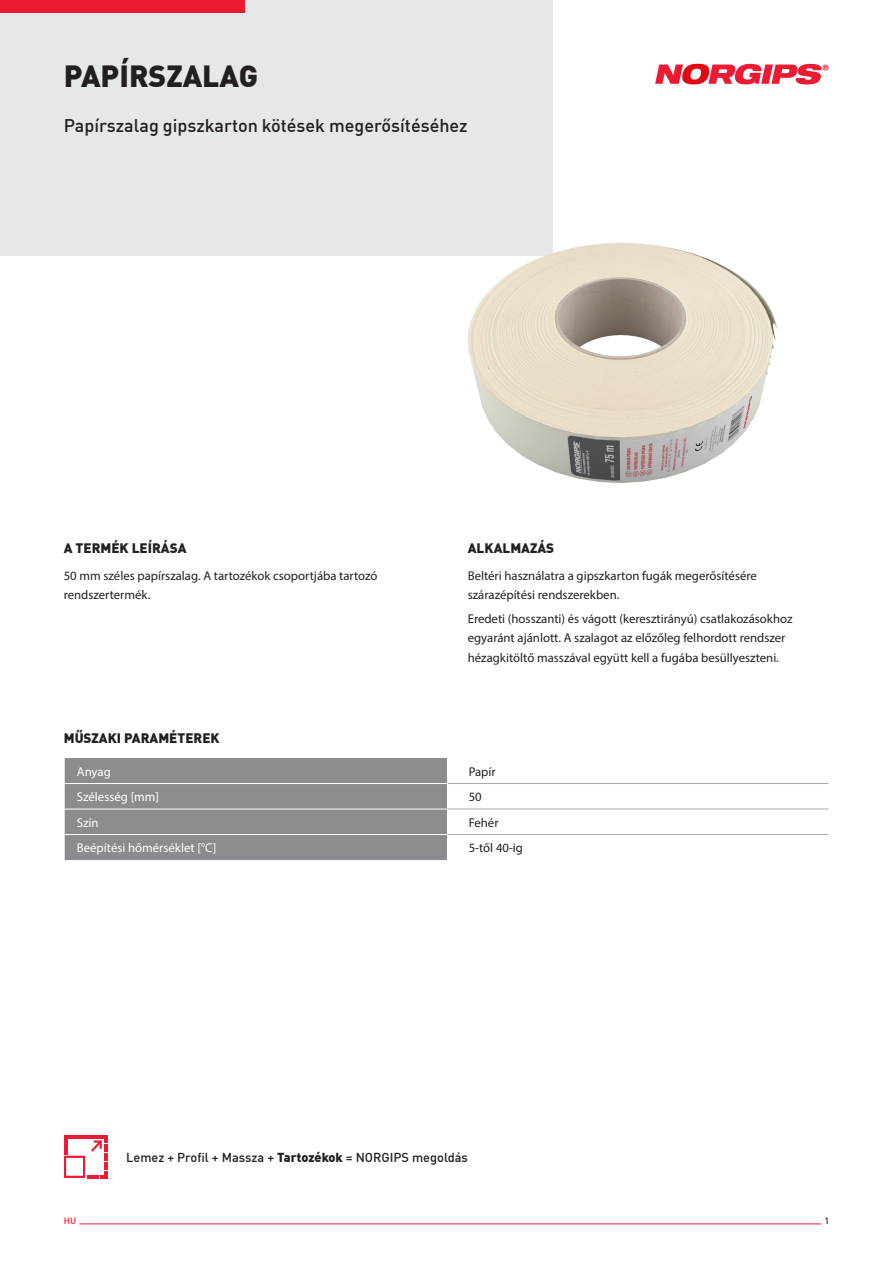
<style>
.page{position:relative;width:893px;height:1263px;background:#fff}
.page>*{position:absolute;margin:0;border:0;box-sizing:border-box;transform-origin:0 0}
.t1{font:900 30px "DIN Offc Pro";color:#231f20}
.t2{font:500 18px "DIN Offc Pro";color:#231f20}
.header_2{font:900 13.5px "DIN Offc Pro";color:#231f20}
.txt{font:12.75px/19.5px "Myriad Pro";color:#231f20}
.t3{font:500 12.75px "DIN Offc Pro";color:#231f20}
.t4{font:12.75px "Myriad Pro";color:#fff}
.t5{font:500 9px "DIN Offc Pro";color:#ed1a33}
.t6{font:500 9px "DIN Offc Pro";color:#231f20}
.s1{font-weight:900}
</style>
<div class="page">
<div style="left:0;top:0;width:553px;height:255px;background:#e6e7e9"></div>
<div style="left:0;top:0;width:244px;height:13px;background:#ed1a33"></div>
<svg style="left:655px;top:64px;width:173px;height:20px"></svg>
<hr style="left:79px;top:1223px;width:742px;height:1px;background:#ed1a33">
<svg style="left:64px;top:1135px;width:43px;height:44px"></svg>
<div style="left:64px;top:758px;width:384px;height:102px;background:#8a8c8f"></div>
<hr style="left:448px;top:783px;width:380px;height:1px;background:#a8a9ad">
<hr style="left:448px;top:809px;width:380px;height:1px;background:#a8a9ad">
<hr style="left:448px;top:834px;width:380px;height:1px;background:#a8a9ad">
<img style="left:432px;top:243px;width:346px;height:240px">
<p class="t1" style="left:64px;top:52px;width:196px">PAPÍRSZALAG</p>
<p class="t2" style="left:64px;top:111px;width:405px">Papírszalag gipszkarton kötések megerősítéséhez</p>
<p class="header_2" style="left:64px;top:537px;width:124px">A TERMÉK LEÍRÁSA</p>
<p class="header_2" style="left:468px;top:537px;width:88px">ALKALMAZÁS</p>
<p class="txt" style="left:64px;top:565px;width:315px">50 mm széles papírszalag. A tartozékok csoportjába tartozó rendszertermék.</p>
<p class="header_2" style="left:64px;top:727px;width:157px">MŰSZAKI PARAMÉTEREK</p>
<p class="txt" style="left:468px;top:565px;width:291px">Beltéri használatra a gipszkarton fugák megerősítésére szárazépítési rendszerekben.</p>
<p class="txt" style="left:468px;top:609px;width:326px">Eredeti (hosszanti) és vágott (keresztirányú) csatlakozásokhoz egyaránt ajánlott. A szalagot az előzőleg felhordott rendszer hézagkitöltő masszával együtt kell a fugába besüllyeszteni.</p>
<p class="t4" style="left:77px;top:763px;width:35px">Anyag</p>
<p class="txt" style="left:469px;top:761px;width:29px">Papír</p>
<p class="t4" style="left:77px;top:789px;width:84px">Szélesség [mm]</p>
<p class="txt" style="left:469px;top:787px;width:15px">50</p>
<p class="t4" style="left:77px;top:814px;width:23px">Szín</p>
<p class="txt" style="left:469px;top:812px;width:31px">Fehér</p>
<p class="t4" style="left:77px;top:840px;width:141px">Beépítési hőmérséklet [°C]</p>
<p class="txt" style="left:469px;top:838px;width:56px">5-től 40-ig</p>
<p class="t3" style="left:126px;top:1147px;width:343px">Lemez + Profil + Massza + <span class="s1">Tartozékok</span> = NORGIPS megoldás</p>
<p class="t5" style="left:64px;top:1214px;width:14px">HU</p>
<p class="t6" style="left:824px;top:1214px;width:6px">1</p>
</div>
